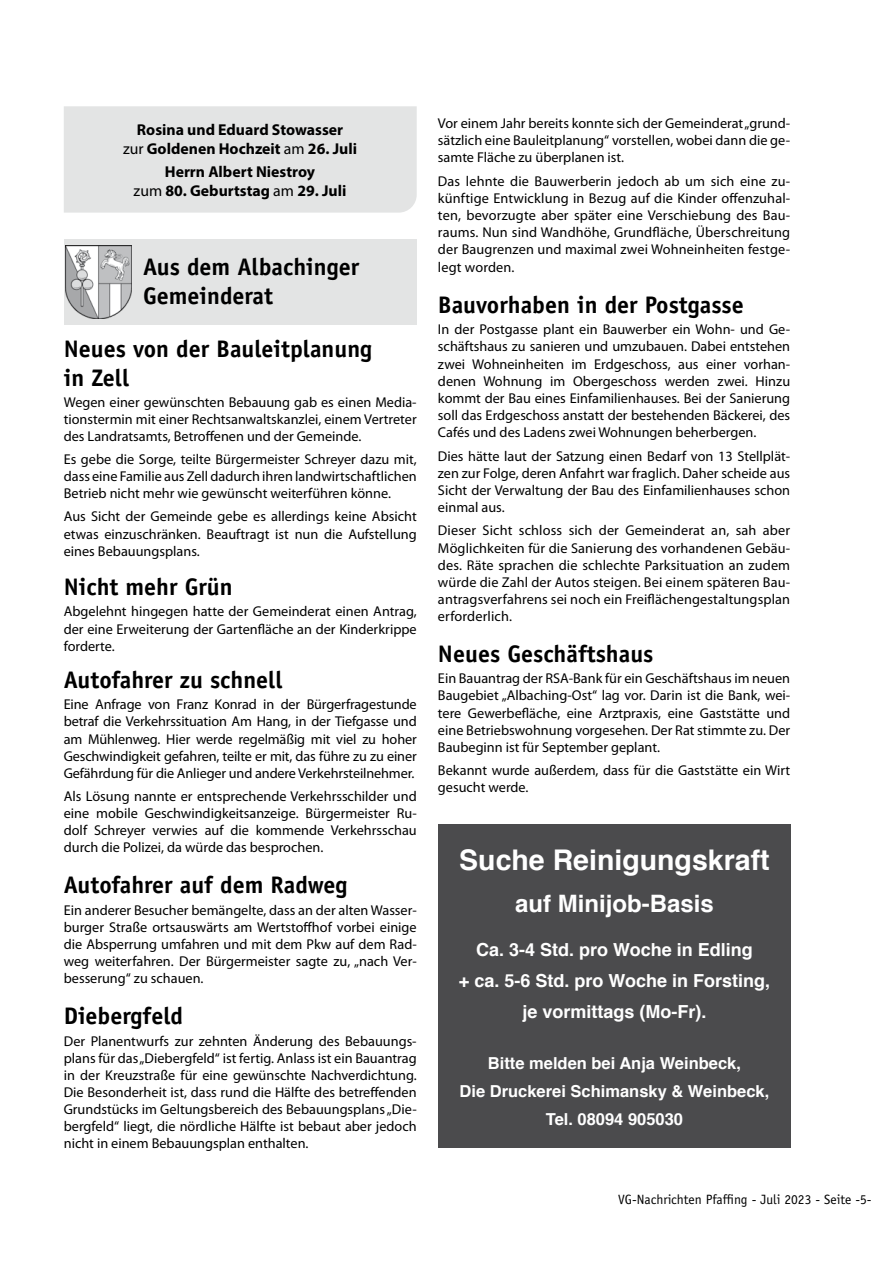
<style>
.page{position:relative;width:893px;height:1263px;background:#fff}
.page>*{position:absolute;margin:0;border:0;box-sizing:border-box;transform-origin:0 0}
.t1{font:700 28.5px "Helvetica";color:#fff}
.t2{font:700 24px/28.8px "Officina Sans Std";color:#000}
.t3{font:700 24px "Helvetica";color:#fff}
.t4{font:700 18px/31px "Helvetica";color:#fff;text-align:center}
.t5{font:700 16.5px/28px "Helvetica";color:#fff;text-align:center}
.t6{font:700 15.75px/18.9px "Myriad Pro";color:#000;text-align:center}
.t7{font:14.25px/17.2px "Myriad Pro";color:#000;text-align:justify}
.t8{font:13.5px "Officina Sans Std";color:#000}
.s1{font-weight:400}
</style>
<div class="page">
<div style="left:64px;top:239px;width:353px;height:85px;background:#e3e4e4"></div>
<img style="left:66px;top:245px;width:65px;height:73px">
<div style="left:438px;top:824px;width:353px;height:324px;background:#4b4b4d"></div>
<div style="left:64px;top:106px;width:353px;height:107px;background:#e3e4e4"></div>
<p class="t6" style="left:123px;top:119px;width:235px">Rosina und Eduard Stowasser<br><span class="s1">zur</span> Goldenen Hochzeit <span class="s1">am</span> 26. Juli</p>
<p class="t6" style="left:134px;top:162px;width:214px">Herrn Albert Niestroy<br><span class="s1">zum</span> 80. Geburtstag <span class="s1">am</span> 29. Juli</p>
<h2 class="t2" style="left:143px;top:252px;width:218px">Aus dem Albachinger<br>Gemeinderat</h2>
<h2 class="t2" style="left:64px;top:334px;width:310px">Neues von der Bauleitplanung in Zell</h2>
<p class="t7" style="left:64px;top:394px;width:354px">Wegen einer gewünschten Bebauung gab es einen Media&shy;tionstermin mit einer Rechtsanwaltskanzlei, einem Vertreter des Landratsamts, Betroffenen und der Gemeinde.</p>
<p class="t7" style="left:64px;top:451px;width:354px">Es gebe die Sorge, teilte Bürgermeister Schreyer dazu mit, dass eine Familie aus Zell dadurch ihren landwirtschaftlichen Betrieb nicht mehr wie gewünscht weiterführen könne.</p>
<p class="t7" style="left:64px;top:508px;width:354px">Aus Sicht der Gemeinde gebe es allerdings keine Absicht etwas einzuschränken. Beauftragt ist nun die Aufstellung eines Bebauungsplans.</p>
<h2 class="t2" style="left:64px;top:572px;width:170px">Nicht mehr Grün</h2>
<p class="t7" style="left:64px;top:603px;width:354px">Abgelehnt hingegen hatte der Gemeinderat einen Antrag, der eine Erweiterung der Gartenfläche an der Kinderkrippe forderte.</p>
<h2 class="t2" style="left:64px;top:665px;width:220px">Autofahrer zu schnell</h2>
<p class="t7" style="left:64px;top:696px;width:354px">Eine Anfrage von Franz Konrad in der Bürgerfragestunde betraf die Verkehrssituation Am Hang, in der Tiefgasse und am Mühlenweg. Hier werde regelmäßig mit viel zu hoher Geschwindigkeit gefahren, teilte er mit, das führe zu zu einer Gefährdung für die Anlieger und andere Verkehrsteilnehmer.</p>
<p class="t7" style="left:64px;top:788px;width:354px">Als Lösung nannte er entsprechende Verkehrsschilder und eine mobile Geschwindigkeitsanzeige. Bürgermeister Ru&shy;dolf Schreyer verwies auf die kommende Verkehrsschau durch die Polizei, da würde das besprochen.</p>
<h2 class="t2" style="left:64px;top:870px;width:285px">Autofahrer auf dem Radweg</h2>
<p class="t7" style="left:64px;top:902px;width:354px">Ein anderer Besucher bemängelte, dass an der alten Wasser&shy;burger Straße ortsauswärts am Wertstoffhof vorbei einige die Absperrung umfahren und mit dem Pkw auf dem Rad&shy;weg weiterfahren. Der Bürgermeister sagte zu, „nach Ver&shy;besserung“ zu schauen.</p>
<h2 class="t2" style="left:64px;top:1001px;width:121px">Diebergfeld</h2>
<p class="t7" style="left:64px;top:1032px;width:354px">Der Planentwurfs zur zehnten Änderung des Bebauungs&shy;plans für das „Diebergfeld“ ist fertig. Anlass ist ein Bauantrag in der Kreuzstraße für eine gewünschte Nachverdichtung.<br>Die Besonderheit ist, dass rund die Hälfte des betreffenden Grundstücks im Geltungsbereich des Bebauungsplans „Die&shy;bergfeld“ liegt, die nördliche Hälfte ist bebaut aber jedoch nicht in einem Bebauungsplan enthalten.</p>
<p class="t7" style="left:438px;top:115px;width:354px">Vor einem Jahr bereits konnte sich der Gemeinderat „grund&shy;sätzlich eine Bauleitplanung“ vorstellen, wobei dann die ge&shy;samte Fläche zu überplanen ist.</p>
<p class="t7" style="left:438px;top:173px;width:354px">Das lehnte die Bauwerberin jedoch ab um sich eine zu&shy;künftige Entwicklung in Bezug auf die Kinder offenzuhal&shy;ten, bevorzugte aber später eine Verschiebung des Bau&shy;raums. Nun sind Wandhöhe, Grundfläche, Überschreitung der Baugrenzen und maximal zwei Wohneinheiten festge&shy;legt worden.</p>
<h2 class="t2" style="left:438px;top:290px;width:307px">Bauvorhaben in der Postgasse</h2>
<p class="t7" style="left:438px;top:321px;width:354px">In der Postgasse plant ein Bauwerber ein Wohn- und Ge&shy;schäftshaus zu sanieren und umzubauen. Dabei entstehen zwei Wohneinheiten im Erdgeschoss, aus einer vorhan&shy;denen Wohnung im Obergeschoss werden zwei. Hinzu kommt der Bau eines Einfamilienhauses. Bei der Sanierung soll das Erdgeschoss anstatt der bestehenden Bäckerei, des Cafés und des Ladens zwei Wohnungen beherbergen.</p>
<p class="t7" style="left:438px;top:447px;width:354px">Dies hätte laut der Satzung einen Bedarf von 13 Stellplät&shy;zen zur Folge, deren Anfahrt war fraglich. Daher scheide aus Sicht der Verwaltung der Bau des Einfamilienhauses schon einmal aus.</p>
<p class="t7" style="left:438px;top:522px;width:354px">Dieser Sicht schloss sich der Gemeinderat an, sah aber Möglichkeiten für die Sanierung des vorhandenen Gebäu&shy;des. Räte sprachen die schlechte Parksituation an zudem würde die Zahl der Autos steigen. Bei einem späteren Bau&shy;antragsverfahrens sei noch ein Freiflächengestaltungsplan erforderlich.</p>
<h2 class="t2" style="left:438px;top:639px;width:217px">Neues Geschäftshaus</h2>
<p class="t7" style="left:438px;top:670px;width:354px">Ein Bauantrag der RSA-Bank für ein Geschäftshaus im neuen Baugebiet „Albaching-Ost“ lag vor. Darin ist die Bank, wei&shy;tere Gewerbefläche, eine Arztpraxis, eine Gaststätte und eine Betriebswohnung vorgesehen. Der Rat stimmte zu. Der Baubeginn ist für September geplant.</p>
<p class="t7" style="left:438px;top:762px;width:354px">Bekannt wurde außerdem, dass für die Gaststätte ein Wirt gesucht werde.</p>
<h1 class="t1" style="left:459px;top:837px;width:312px">Suche Reinigungskraft</h1>
<h2 class="t3" style="left:515px;top:884px;width:200px">auf Minijob-Basis</h2>
<p class="t4" style="left:459px;top:934px;width:313px">Ca. 3-4 Std. pro Woche in Edling<br>+ ca. 5-6 Std. pro Woche in Forsting, je vormittags (Mo-Fr).</p>
<p class="t5" style="left:460px;top:1049px;width:311px">Bitte melden bei Anja Weinbeck,<br>Die Druckerei Schimansky &amp; Weinbeck,<br>Tel. 08094 905030</p>
<p class="t8" style="left:618px;top:1191px;width:255px">VG-Nachrichten Pfaffing - Juli 2023 - Seite -5-</p>
</div>
